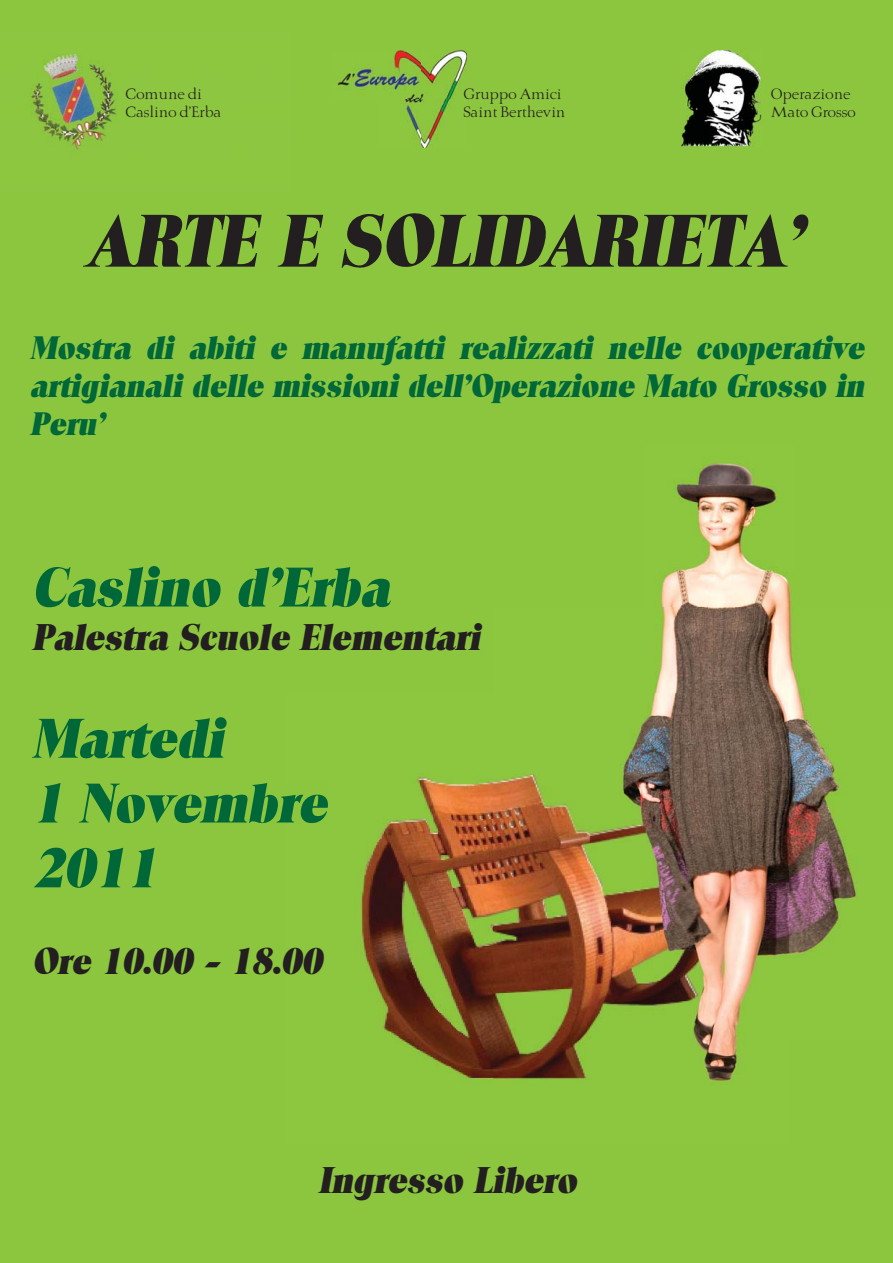
<style>
.page{position:relative;width:893px;height:1263px;background:#8cc63f}
.page>*{position:absolute;margin:0;border:0;box-sizing:border-box;transform-origin:0 0}
.t1{font:72px "Talon Ital";color:#231f20}
.t2{font:54px/64.8px "Talon Ital";color:#006738}
.t3{font:36px "Talon Ital";color:#231f20}
.t4{font:31.5px/37.8px "Talon Ital";color:#006738;text-align:justify}
.t5{font:15px/18px "Brunella";color:#231f20}
</style>
<div class="page">
<img style="left:361px;top:694px;width:427px;height:388px">
<img style="left:294px;top:794px;width:34px;height:29px">
<img style="left:286px;top:795px;width:8px;height:28px">
<img style="left:661px;top:462px;width:133px;height:145px">
<img style="left:654px;top:607px;width:41px;height:87px">
<img style="left:695px;top:607px;width:110px;height:109px">
<img style="left:788px;top:715px;width:70px;height:240px">
<img style="left:745px;top:1039px;width:43px;height:43px">
<img style="left:680px;top:50px;width:81px;height:96px">
<img style="left:333px;top:50px;width:133px;height:98px">
<img style="left:25px;top:54px;width:91px;height:96px">
<p class="t5" style="left:125px;top:85px;width:98px">Comune di<br>Caslino d’Erba</p>
<p class="t5" style="left:463px;top:85px;width:103px">Gruppo Amici<br>Saint Berthevin</p>
<p class="t5" style="left:770px;top:85px;width:87px">Operazione<br>Mato Grosso</p>
<p class="t1" style="left:87px;top:214px;width:717px">ARTE E SOLIDARIETA’</p>
<p class="t4" style="left:30px;top:332px;width:835px">Mostra di abiti e manufatti realizzati nelle cooperative artigianali delle missioni dell’Operazione Mato Grosso in Peru’</p>
<p class="t2" style="left:32px;top:560px;width:359px">Caslino d’Erba</p>
<p class="t3" style="left:32px;top:623px;width:450px">Palestra Scuole Elementari</p>
<p class="t2" style="left:32px;top:712px;width:296px">Martedi<br>1 Novembre<br>2011</p>
<p class="t3" style="left:32px;top:947px;width:292px">Ore 10.00 - 18.00</p>
<p class="t3" style="left:318px;top:1167px;width:260px">Ingresso Libero</p>
</div>
